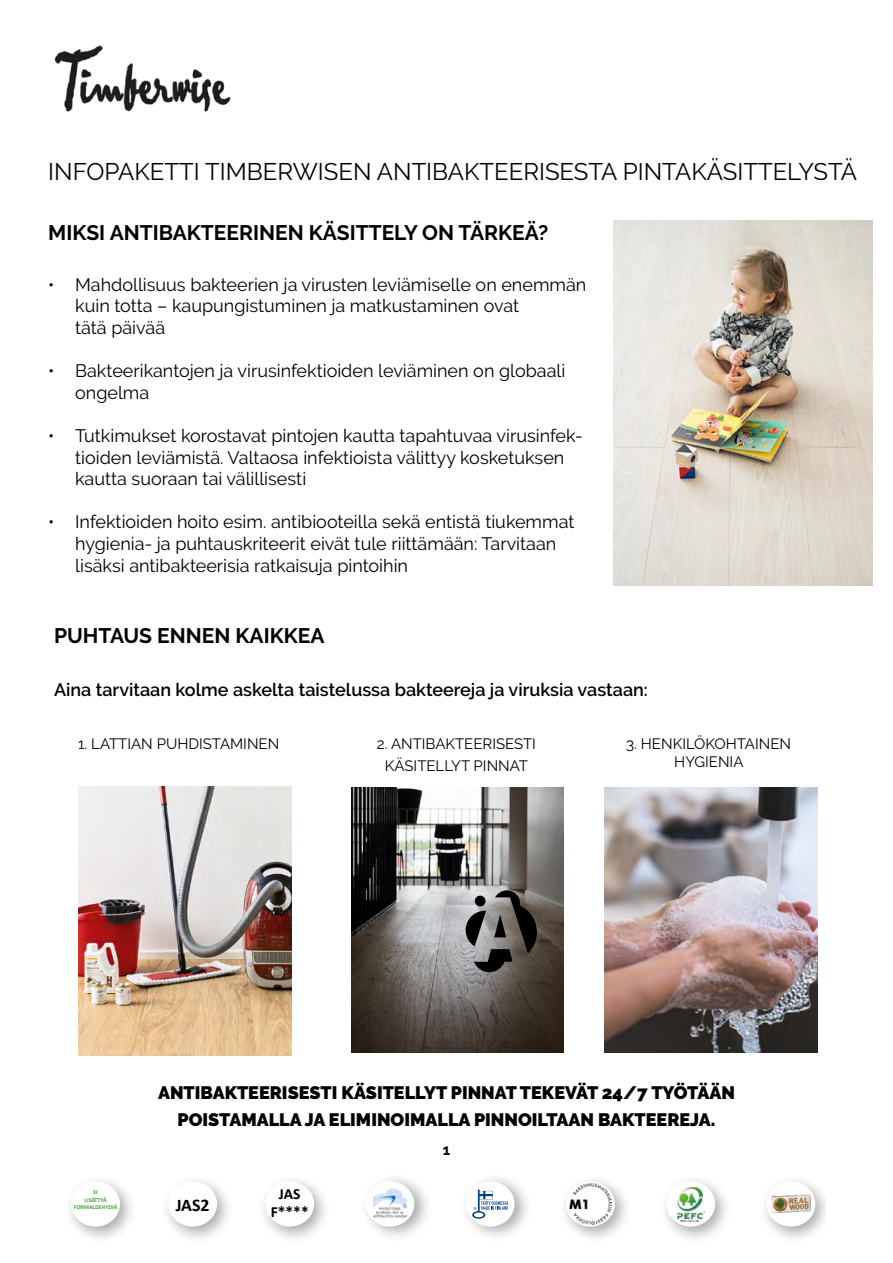
<style>
.page{position:relative;width:893px;height:1263px;background:#fff}
.page>*{position:absolute;margin:0;border:0;box-sizing:border-box;transform-origin:0 0}
.t1{font:24px "Raleway";color:#000}
.t2{font:700 21px "Raleway";color:#000}
.t3{font:18px/21.6px "Raleway";color:#000}
.t4{font:900 18px/27px "Raleway";color:#000;text-align:center}
.t5{font:600 18px "Raleway";color:#000}
.t6{font:700 17.85px "Calibri";color:#000}
.t7{font:700 15.45px/18.6px "Calibri";color:#000;text-align:center}
.t8{font:15px/21.6px "Raleway";color:#000;text-align:center}
.t9{font:700 15px "Raleway";color:#000}
.t10{font:700 6px/7.1px "Calibri";color:#3fa535;text-align:center}
</style>
<div class="page">
<img style="left:54px;top:45px;width:177px;height:67px">
<div style="left:459px;top:1174px;width:74px;height:68px;background:#000;opacity:.35"></div>
<div style="left:466px;top:1181px;width:49px;height:45px;background:#fff;border-radius:50%"></div>
<svg style="left:472px;top:1189px;width:36px;height:30px"></svg>
<div style="left:359px;top:1174px;width:74px;height:68px;background:#000;opacity:.35"></div>
<div style="left:366px;top:1181px;width:48px;height:45px;background:#fff;border-radius:50%"></div>
<img style="left:373px;top:1188px;width:34px;height:30px">
<div style="left:257px;top:1174px;width:75px;height:70px;background:#000;opacity:.35"></div>
<div style="left:265px;top:1181px;width:49px;height:45px;background:#fff;border-radius:50%"></div>
<div style="left:160px;top:1174px;width:75px;height:70px;background:#000;opacity:.35"></div>
<div style="left:168px;top:1181px;width:49px;height:45px;background:#fff;border-radius:50%"></div>
<div style="left:759px;top:1174px;width:67px;height:70px;background:#000;opacity:.35"></div>
<div style="left:767px;top:1181px;width:48px;height:45px;background:#fff;border-radius:50%"></div>
<img style="left:772px;top:1194px;width:39px;height:19px">
<div style="left:658px;top:1174px;width:75px;height:70px;background:#000;opacity:.35"></div>
<div style="left:666px;top:1181px;width:49px;height:45px;background:#fff;border-radius:50%"></div>
<img style="left:677px;top:1186px;width:28px;height:35px">
<div style="left:63px;top:1174px;width:75px;height:70px;background:#000;opacity:.35"></div>
<div style="left:71px;top:1181px;width:49px;height:45px;background:#fff;border-radius:50%"></div>
<div style="left:558px;top:1174px;width:74px;height:70px;background:#000;opacity:.35"></div>
<svg style="left:566px;top:1181px;width:49px;height:45px"></svg>
<img style="left:570px;top:1184px;width:41px;height:40px">
<img style="left:79px;top:786px;width:212px;height:269px">
<img style="left:352px;top:788px;width:212px;height:264px">
<img style="left:605px;top:788px;width:212px;height:264px">
<img style="left:614px;top:221px;width:259px;height:365px">
<svg style="left:466px;top:890px;width:71px;height:82px;background:#615e5b"></svg>
<h1 class="t1" style="left:48px;top:158px;width:810px">INFOPAKETTI TIMBERWISEN ANTIBAKTEERISESTA PINTAKÄSITTELYSTÄ</h1>
<p class="t2" style="left:48px;top:221px;width:502px">MIKSI ANTIBAKTEERINEN KÄSITTELY ON TÄRKEÄ?</p>
<p class="t3" style="left:75px;top:274px;width:513px;text-indent:-27px">• Mahdollisuus bakteerien ja virusten leviämiselle on enemmän kuin totta – kaupungistuminen ja matkustaminen ovat<br>tätä päivää</p>
<p class="t3" style="left:75px;top:360px;width:492px;text-indent:-27px">• Bakteerikantojen ja virusinfektioiden leviäminen on globaali ongelma</p>
<p class="t3" style="left:75px;top:425px;width:509px;text-indent:-27px">• Tutkimukset korostavat pintojen kautta tapahtuvaa virusinfek&shy;tioiden leviämistä. Valtaosa infektioista välittyy kosketuksen kautta suoraan tai välillisesti</p>
<p class="t3" style="left:75px;top:511px;width:501px;text-indent:-27px">• Infektioiden hoito esim. antibiooteilla sekä entistä tiukemmat hygienia- ja puhtauskriteerit eivät tule riittämään: Tarvitaan lisäksi antibakteerisia ratkaisuja pintoihin</p>
<p class="t2" style="left:54px;top:623px;width:272px">PUHTAUS ENNEN KAIKKEA</p>
<p class="t5" style="left:54px;top:679px;width:595px">Aina tarvitaan kolme askelta taistelussa bakteereja ja viruksia vastaan:</p>
<p class="t8" style="left:78px;top:733px;width:203px">1. LATTIAN PUHDISTAMINEN</p>
<p class="t8" style="left:377px;top:733px;width:160px">2. ANTIBAKTEERISESTI<br>KÄSITELLYT PINNAT</p>
<p class="t8" style="left:626px;top:735px;width:166px;line-height:18px">3. HENKILÖKOHTAINEN<br>HYGIENIA</p>
<p class="t10" style="left:74px;top:1189px;width:45px">EI<br>LISÄTTYÄ<br>FORMALDEHYDIÄ</p>
<p class="t4" style="left:158px;top:1079px;width:578px">ANTIBAKTEERISESTI KÄSITELLYT PINNAT TEKEVÄT 24/7 TYÖTÄÄN<br>POISTAMALLA JA ELIMINOIMALLA PINNOILTAAN BAKTEEREJA.</p>
<p class="t9" style="left:443px;top:1141px;width:9px">1</p>
<p class="t6" style="left:176px;top:1192px;width:35px">JAS2</p>
<p class="t7" style="left:271px;top:1184px;width:39px">JAS<br>F****</p>
</div>
